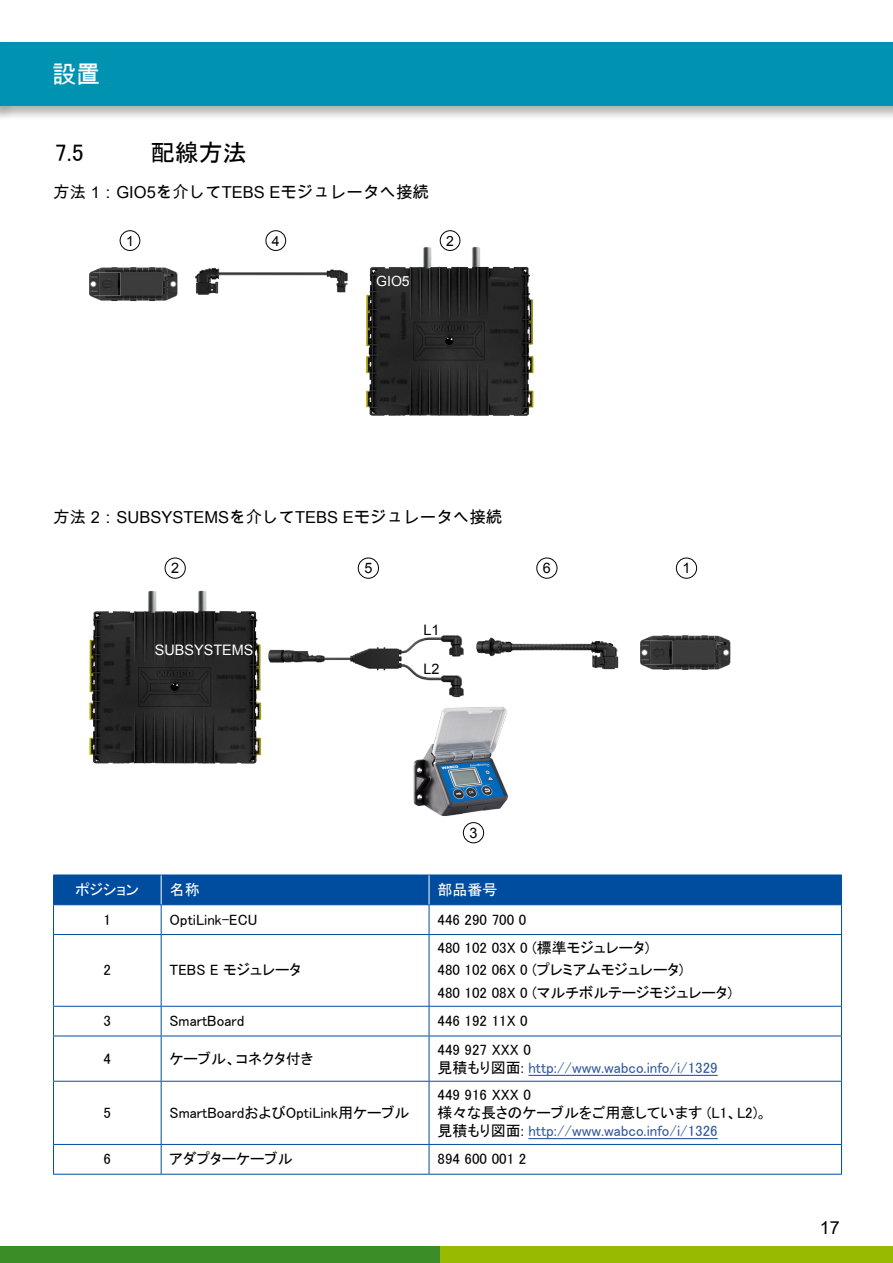
<style>
.page{position:relative;width:893px;height:1263px;background:#fff}
.page>*{position:absolute;margin:0;border:0;box-sizing:border-box;transform-origin:0 0}
.t1{font:24px "MS P Gothic";color:#000}
.t2{font:24px "Arial Unicode MS";color:#fff}
.t3{font:18px "Arial";color:#000}
.t4{font:16.5px "Arial Unicode MS";color:#000}
.t5{font:15px/22.2px "MS P Gothic";color:#000}
.t6{font:15px/18px "MS P Gothic";color:#30589b}
.t7{font:15px "MS P Gothic";color:#fff}
.t8{font:14.4px "Arial";color:#fff}
.t9{font:14.4px "Arial";color:#000}
.t10{font:14.1px "Arial";color:#fff}
.t11{font:14.1px "Arial";color:#000}
.s1{color:#000}
.s2{color:#30589b}
</style>
<div class="page">
<div style="left:0;top:1246px;width:440px;height:17px;background:#3b8e27"></div>
<div style="left:440px;top:1246px;width:453px;height:17px;background:#98ba00"></div>
<div style="left:0;top:40px;width:893px;height:80px;background:#000;opacity:.3"></div>
<div style="left:0;top:43px;width:893px;height:63px;background:#0093b1"></div>
<img style="left:195px;top:268px;width:153px;height:27px">
<img style="left:89px;top:267px;width:89px;height:34px">
<img style="left:365px;top:230px;width:169px;height:186px">
<div style="left:120px;top:230px;width:20px;height:21px;border:1px solid #000;border-radius:50%"></div>
<div style="left:265px;top:230px;width:21px;height:21px;border:1px solid #000;border-radius:50%"></div>
<div style="left:440px;top:230px;width:20px;height:21px;border:1px solid #000;border-radius:50%"></div>
<img style="left:89px;top:559px;width:173px;height:205px">
<div style="left:536px;top:557px;width:21px;height:22px;border:1px solid #000;border-radius:50%"></div>
<div style="left:358px;top:557px;width:21px;height:22px;border:1px solid #000;border-radius:50%"></div>
<div style="left:463px;top:822px;width:21px;height:21px;border:1px solid #000;border-radius:50%"></div>
<img style="left:640px;top:635px;width:91px;height:35px">
<img style="left:413px;top:707px;width:95px;height:116px">
<img style="left:268px;top:635px;width:196px;height:63px">
<img style="left:476px;top:637px;width:143px;height:33px">
<div style="left:676px;top:557px;width:21px;height:22px;border:1px solid #000;border-radius:50%"></div>
<div style="left:165px;top:557px;width:21px;height:22px;border:1px solid #000;border-radius:50%"></div>
<svg style="left:53px;top:875px;width:789px;height:59px"></svg>
<hr style="left:53px;top:934px;width:108px;height:1px;background:#004d9f">
<hr style="left:53px;top:935px;width:1px;height:71px;background:#004d9f">
<hr style="left:161px;top:934px;width:268px;height:1px;background:#004d9f">
<hr style="left:161px;top:935px;width:1px;height:71px;background:#004d9f">
<hr style="left:429px;top:934px;width:413px;height:1px;background:#004d9f">
<hr style="left:429px;top:935px;width:1px;height:71px;background:#004d9f">
<hr style="left:841px;top:935px;width:1px;height:71px;background:#004d9f">
<hr style="left:53px;top:1006px;width:108px;height:1px;background:#004d9f">
<hr style="left:53px;top:1006px;width:1px;height:30px;background:#004d9f">
<hr style="left:161px;top:1006px;width:268px;height:1px;background:#004d9f">
<hr style="left:161px;top:1006px;width:1px;height:30px;background:#004d9f">
<hr style="left:429px;top:1006px;width:413px;height:1px;background:#004d9f">
<hr style="left:429px;top:1006px;width:1px;height:30px;background:#004d9f">
<hr style="left:841px;top:1006px;width:1px;height:30px;background:#004d9f">
<hr style="left:53px;top:1036px;width:108px;height:1px;background:#004d9f">
<hr style="left:53px;top:1036px;width:1px;height:45px;background:#004d9f">
<hr style="left:161px;top:1036px;width:268px;height:1px;background:#004d9f">
<hr style="left:161px;top:1036px;width:1px;height:45px;background:#004d9f">
<hr style="left:429px;top:1036px;width:413px;height:1px;background:#004d9f">
<hr style="left:429px;top:1036px;width:1px;height:45px;background:#004d9f">
<hr style="left:841px;top:1036px;width:1px;height:45px;background:#004d9f">
<hr style="left:53px;top:1081px;width:108px;height:1px;background:#004d9f">
<hr style="left:53px;top:1081px;width:1px;height:63px;background:#004d9f">
<hr style="left:161px;top:1081px;width:268px;height:1px;background:#004d9f">
<hr style="left:161px;top:1081px;width:1px;height:63px;background:#004d9f">
<hr style="left:429px;top:1081px;width:413px;height:1px;background:#004d9f">
<hr style="left:429px;top:1081px;width:1px;height:63px;background:#004d9f">
<hr style="left:841px;top:1081px;width:1px;height:63px;background:#004d9f">
<hr style="left:53px;top:1144px;width:108px;height:1px;background:#004d9f">
<svg style="left:53px;top:1145px;width:1px;height:29px"></svg>
<hr style="left:161px;top:1144px;width:268px;height:1px;background:#004d9f">
<svg style="left:161px;top:1145px;width:1px;height:29px"></svg>
<hr style="left:429px;top:1144px;width:413px;height:1px;background:#004d9f">
<svg style="left:429px;top:1145px;width:1px;height:29px"></svg>
<svg style="left:841px;top:1145px;width:1px;height:29px"></svg>
<hr style="left:53px;top:1174px;width:108px;height:1px;background:#004d9f">
<hr style="left:161px;top:1174px;width:268px;height:1px;background:#004d9f">
<hr style="left:429px;top:1174px;width:413px;height:1px;background:#004d9f">
<hr style="left:528px;top:1075px;width:190px;height:1px;background:#30589b">
<hr style="left:528px;top:1138px;width:190px;height:1px;background:#30589b">
<h1 class="t2" style="left:52px;top:57px;width:49px">設置</h1>
<h1 class="t1" style="left:55px;top:140px;width:30px">7.5</h1>
<h1 class="t1" style="left:151px;top:140px;width:97px">配線方法</h1>
<p class="t4" style="left:53px;top:180px;width:377px">方法 1：GIO5を介してTEBS Eモジュレータへ接続</p>
<p class="t11" style="left:126px;top:231px;width:9px">1</p>
<p class="t11" style="left:272px;top:231px;width:9px">4</p>
<p class="t11" style="left:446px;top:231px;width:9px">2</p>
<p class="t10" style="left:376px;top:272px;width:35px">GIO5</p>
<p class="t4" style="left:53px;top:505px;width:451px">方法 2：SUBSYSTEMSを介してTEBS Eモジュレータへ接続</p>
<p class="t9" style="left:364px;top:559px;width:10px">5</p>
<p class="t9" style="left:543px;top:559px;width:10px">6</p>
<p class="t9" style="left:171px;top:559px;width:10px">2</p>
<p class="t9" style="left:683px;top:559px;width:10px">1</p>
<p class="t8" style="left:155px;top:641px;width:100px">SUBSYSTEMS</p>
<p class="t9" style="left:423px;top:621px;width:18px">L1</p>
<p class="t9" style="left:423px;top:659px;width:18px">L2</p>
<p class="t9" style="left:470px;top:823px;width:10px">3</p>
<p class="t7" style="left:76px;top:882px;width:65px">ポジション</p>
<p class="t7" style="left:170px;top:882px;width:31px">名称</p>
<p class="t7" style="left:438px;top:882px;width:61px">部品番号</p>
<p class="t5" style="left:104px;top:908px;width:9px">1</p>
<p class="t5" style="left:170px;top:908px;width:89px">OptiLink-ECU</p>
<p class="t5" style="left:438px;top:908px;width:90px">446 290 700 0</p>
<p class="t5" style="left:104px;top:959px;width:9px">2</p>
<p class="t5" style="left:170px;top:959px;width:133px">TEBS E モジュレータ</p>
<p class="t5" style="left:438px;top:937px;width:296px">480 102 03X 0 (標準モジュレータ)<br>480 102 06X 0 (プレミアムモジュレータ)<br>480 102 08X 0 (マルチボルテージモジュレータ)</p>
<p class="t5" style="left:104px;top:1010px;width:9px">3</p>
<p class="t5" style="left:170px;top:1010px;width:76px">SmartBoard</p>
<p class="t5" style="left:437px;top:1010px;width:92px">446 192 11X 0</p>
<p class="t5" style="left:104px;top:1047px;width:9px">4</p>
<p class="t5" style="left:170px;top:1047px;width:145px">ケーブル、コネクタ付き</p>
<p class="t6" style="left:438px;top:1040px;width:282px"><span class="s1">449 927 XXX 0<br>見積もり図面:</span> http://www.wabco.info/i/1329</p>
<p class="t5" style="left:104px;top:1101px;width:9px">5</p>
<p class="t5" style="left:170px;top:1101px;width:241px">SmartBoardおよびOptiLink用ケーブル</p>
<p class="t5" style="left:438px;top:1085px;width:331px;line-height:18px">449 916 XXX 0<br>様々な長さのケーブルをご用意しています (L1、L2)。見積もり図面: <span class="s2">http://www.wabco.info/i/1326</span></p>
<p class="t5" style="left:104px;top:1148px;width:9px">6</p>
<p class="t5" style="left:170px;top:1148px;width:125px">アダプターケーブル</p>
<p class="t5" style="left:438px;top:1148px;width:90px">894 600 001 2</p>
<p class="t3" style="left:820px;top:1215px;width:22px">17</p>
</div>
